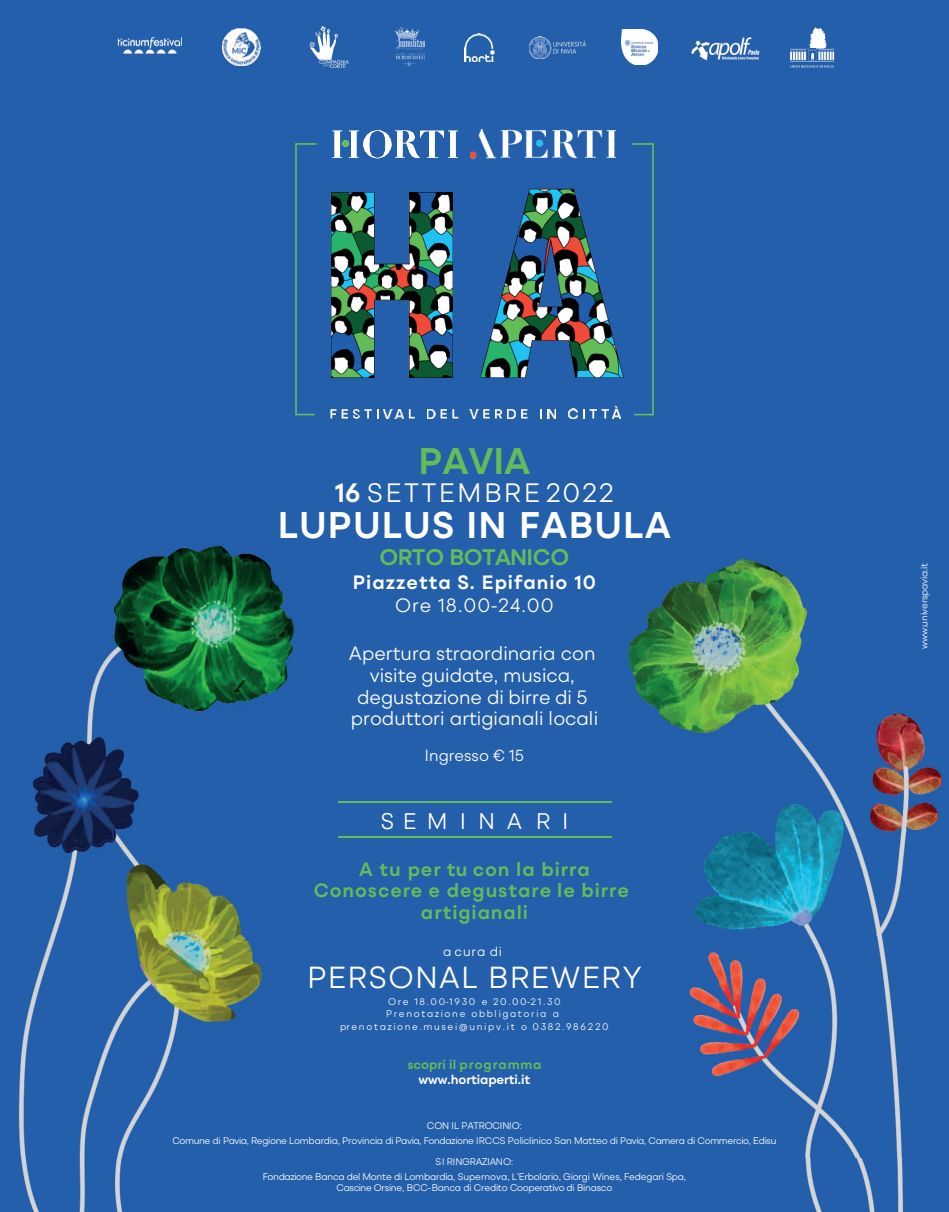
<style>
.page{position:relative;width:949px;height:1212px;background:#fff}
.page>*{position:absolute;margin:0;border:0;box-sizing:border-box;transform-origin:0 0}
.t1{font:700 34.5px "Rothorn DC";letter-spacing:.04em;color:#fff}
.t2{font:700 34.5px "Rothorn DC";letter-spacing:-.005em;color:#62bd58}
.t3{font:28.5px "Rothorn DC";letter-spacing:.06em;color:#fff}
.t4{font:24.9px "Rothorn DC";letter-spacing:.105em;color:#fff}
.t5{font:700 21px "Rothorn DC";letter-spacing:-.025em;color:#62bd58}
.t6{font:21px "Rothorn DC";letter-spacing:.57em;color:#fff}
.t7{font:18px/21.6px "Rothorn DC";color:#fff;text-align:center}
.t8{font:700 18px/21.6px "Rothorn DC";letter-spacing:.05em;color:#62bd58;text-align:center}
.t9{font:700 18px "Rothorn DC";letter-spacing:.05em;color:#fff}
.t10{font:18px "Rothorn DC";letter-spacing:.05em;color:#fff}
.t11{font:15px "Rothorn DC";color:#fff}
.t12{font:700 12px "Rothorn DC";letter-spacing:-.015em;color:#fff}
.t13{font:700 12px "Rothorn DC";letter-spacing:.065em;color:#62bd58}
.t14{font:12px "Rothorn DC";letter-spacing:.07em;color:#fff}
.t15{font:9px/15.3px "Rothorn DC";letter-spacing:-.02em;color:#fff;text-align:center}
.t16{font:9px/12.3px "Rothorn DC";letter-spacing:.185em;color:#fff;text-align:center}
.s1{font-weight:700}
</style>
<div class="page">
<div style="left:0;top:0;width:948px;height:1212px;background:#245fac"></div>
<svg style="left:295px;top:143px;width:21px;height:272px"></svg>
<svg style="left:632px;top:143px;width:21px;height:272px"></svg>
<img style="left:470px;top:130px;width:145px;height:28px">
<svg style="left:332px;top:130px;width:125px;height:28px"></svg>
<svg style="left:330px;top:409px;width:84px;height:10px"></svg>
<svg style="left:427px;top:409px;width:31px;height:10px"></svg>
<svg style="left:469px;top:409px;width:20px;height:10px"></svg>
<svg style="left:495px;top:409px;width:20px;height:10px"></svg>
<svg style="left:521px;top:409px;width:6px;height:9px"></svg>
<svg style="left:547px;top:409px;width:8px;height:10px"></svg>
<svg style="left:568px;top:406px;width:52px;height:13px"></svg>
<img style="left:480px;top:189px;width:143px;height:189px">
<img style="left:331px;top:192px;width:121px;height:186px">
<img style="left:18px;top:545px;width:277px;height:667px">
<img style="left:611px;top:559px;width:330px;height:599px">
<img style="left:805px;top:1158px;width:99px;height:54px">
<hr style="left:337px;top:801px;width:274px;height:2px;background:#62bd58">
<hr style="left:337px;top:836px;width:274px;height:2px;background:#62bd58">
<img style="left:394px;top:28px;width:30px;height:37px">
<img style="left:309px;top:26px;width:40px;height:41px">
<img style="left:118px;top:37px;width:64px;height:17px">
<img style="left:222px;top:28px;width:38px;height:38px">
<img style="left:464px;top:34px;width:30px;height:27px">
<img style="left:621px;top:29px;width:36px;height:36px">
<img style="left:529px;top:37px;width:56px;height:22px">
<img style="left:691px;top:37px;width:69px;height:24px">
<img style="left:790px;top:27px;width:45px;height:41px">
<h1 class="t2" style="left:418px;top:439px;width:113px">PAVIA</h1>
<h3 class="t4" style="left:335px;top:477px;width:281px"><span class="s1">16</span> SETTEMBRE 2022</h3>
<h1 class="t1" style="left:278px;top:503px;width:394px">LUPULUS IN FABULA</h1>
<h3 class="t5" style="left:379px;top:543px;width:191px">ORTO BOTANICO</h3>
<h3 class="t9" style="left:353px;top:570px;width:245px">Piazzetta S. Epifanio 10</h3>
<h3 class="t10" style="left:395px;top:594px;width:160px">Ore 18.00-24.00</h3>
<h3 class="t7" style="left:349px;top:643px;width:251px">Apertura straordinaria con visite guidate, musica, degustazione di birre di 5 produttori artigianali locali</h3>
<h3 class="t11" style="left:425px;top:746px;width:101px">Ingresso € 15</h3>
<h3 class="t6" style="left:380px;top:808px;width:189px">SEMINARI</h3>
<h3 class="t8" style="left:313px;top:858px;width:317px">A tu per tu con la birra<br>Conoscere e degustare le birre artigianali</h3>
<h3 class="t14" style="left:443px;top:944px;width:60px">a cura di</h3>
<h2 class="t3" style="left:307px;top:960px;width:335px">PERSONAL BREWERY</h2>
<p class="t16" style="left:340px;top:995px;width:270px">Ore 18.00-1930 e 20.00-21.30<br>Prenotazione obbligatoria a prenotazione.musei@unipv.it o 0382.986220</p>
<h3 class="t13" style="left:407px;top:1057px;width:136px">scopri il programma</h3>
<h3 class="t12" style="left:418px;top:1071px;width:114px">www.hortiaperti.it</h3>
<p class="t15" style="left:172px;top:1118px;width:605px">CON IL PATROCINIO:<br>Comune di Pavia, Regione Lombardia, Provincia di Pavia, Fondazione IRCCS Policlinico San Matteo di Pavia, Camera di Commercio, Edisu</p>
<p class="t15" style="left:263px;top:1154px;width:424px">SI RINGRAZIANO:<br>Fondazione Banca del Monte di Lombardia, Supernova, L’Erbolario, Giorgi Wines, Fedegari Spa,</p>
<p class="t15" style="left:336px;top:1180px;width:277px">Cascine Orsine, BCC-Banca di Credito Cooperativo di Binasco</p>
<p class="t15" style="left:916px;top:649px;width:88px;rotate:-90deg">www.universpavia.it</p>
</div>
